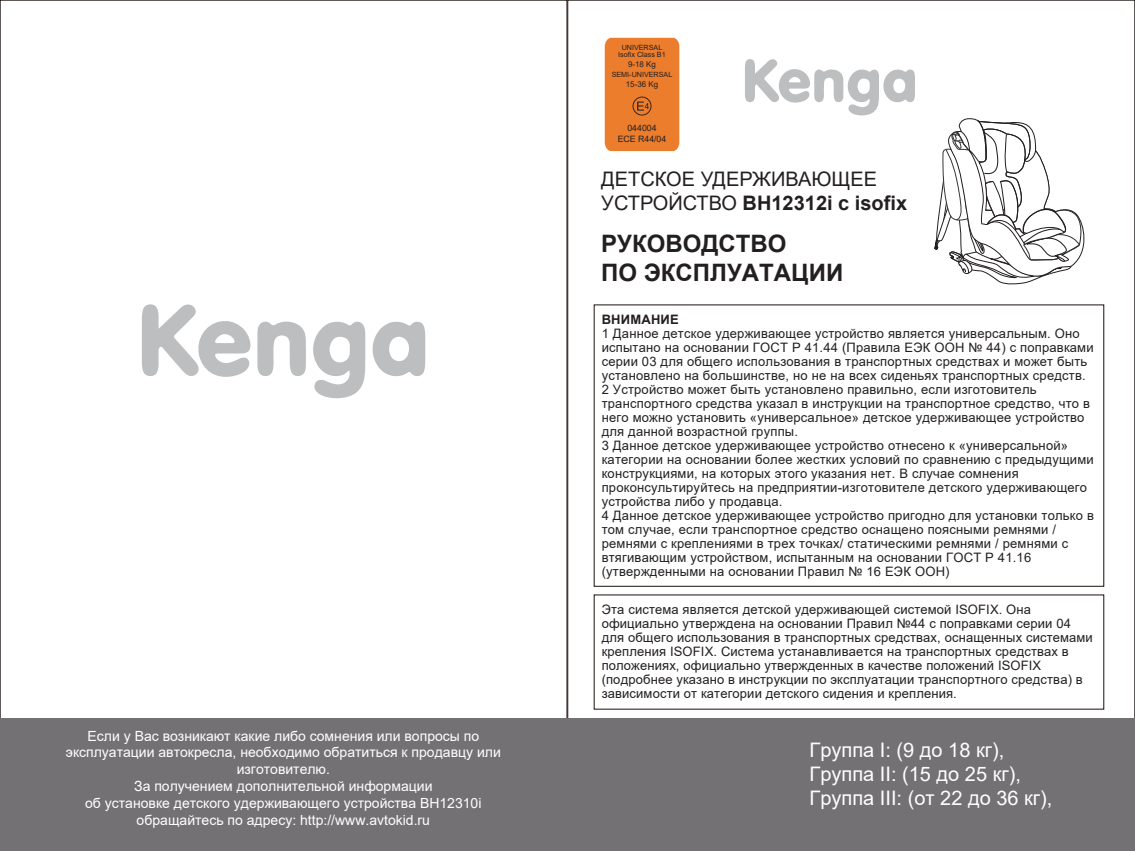
<style>
.page{position:relative;width:1135px;height:851px;background:#fff}
.page>*{position:absolute;margin:0;border:0;box-sizing:border-box;transform-origin:0 0}
.t1{font:700 24px/28.8px "Arial";color:#231f20}
.t2{font:20px/24px "Arial";color:#fff}
.t3{font:20px/24px "Arial";color:#231f20}
.t4{font:14px/16.8px "Arial";color:#fff;text-align:center}
.t5{font:13px/14px "Arial";letter-spacing:.015em;color:#231f20}
.t6{font:700 13px "Arial";letter-spacing:.015em;color:#231f20}
.t7{font:8.8px/11.4px "Arial";color:#231f20;text-align:center}
.t8{font:8px "Arial";color:#231f20}
.t9{font:7.2px/7.2px "Arial";color:#231f20;text-align:center}
.s1{font-weight:700}
</style>
<div class="page">
<div style="left:1px;top:718px;width:1134px;height:133px;background:#747175"></div>
<div style="left:594px;top:304px;width:510px;height:283px;border:1px solid #211814"></div>
<svg style="left:934px;top:118px;width:151px;height:167px"></svg>
<div style="left:605px;top:38px;width:74px;height:113px;background:#ec7d2d"></div>
<svg style="left:142px;top:304px;width:109px;height:73px"></svg>
<svg style="left:257px;top:321px;width:169px;height:78px"></svg>
<svg style="left:745px;top:59px;width:170px;height:57px"></svg>
<p class="t4" style="left:66px;top:727px;width:436px">Если у Вас возникают какие либо сомнения или вопросы по эксплуатации автокресла, необходимо обратиться к продавцу или изготовителю.<br>За получением дополнительной информации<br>об установке детского удерживающего устройства BH12310i обращайтесь по адресу: http://www.avtokid.ru</p>
<p class="t9" style="left:618px;top:44px;width:49px">UNIVERSAL<br>Isofix Class B1</p>
<p class="t8" style="left:628px;top:58px;width:29px">9-18 Kg</p>
<p class="t8" style="left:626px;top:79px;width:34px">15-36 Kg</p>
<p class="t9" style="left:612px;top:71px;width:62px">SEMI-UNIVERSAL</p>
<p class="t7" style="left:618px;top:122px;width:50px">044004<br>ECE R44/04</p>
<h2 class="t3" style="left:601px;top:167px;width:307px">ДЕТСКОЕ УДЕРЖИВАЮЩЕЕ<br>УСТРОЙСТВО <span class="s1">BН12312i c isofix</span></h2>
<h1 class="t1" style="left:601px;top:230px;width:244px">РУКОВОДСТВО<br>ПО ЭКСПЛУАТАЦИИ</h1>
<p class="t6" style="left:602px;top:311px;width:79px">ВНИМАНИЕ</p>
<p class="t5" style="left:602px;top:327px;width:494px">1 Данное детское удерживающее устройство является универсальным. Оно испытано на основании ГОСТ Р 41.44 (Правила ЕЭК ООН № 44) с поправками серии 03 для общего использования в транспортных средствах и может быть установлено на большинстве, но не на всех сиденьях транспортных средств.<br>2 Устройство может быть установлено правильно, если изготовитель транспортного средства указал в инструкции на транспортное средство, что в него можно установить «универсальное» детское удерживающее устройство для данной возрастной группы.<br>3 Данное детское удерживающее устройство отнесено к «универсальной» категории на основании более жестких условий по сравнению с предыдущими конструкциями, на которых этого указания нет. В случае сомнения проконсультируйтесь на предприятии-изготовителе детского удерживающего устройства либо у продавца.<br>4 Данное детское удерживающее устройство пригодно для установки только в том случае, если транспортное средство оснащено поясными ремнями / ремнями с креплениями в трех точках/ статическими ремнями / ремнями с втягивающим устройством, испытанным на основании ГОСТ Р 41.16 (утвержденными на основании Правил № 16 ЕЭК ООН)</p>
<p class="t5" style="left:602px;top:602px;width:493px">Эта система является детской удерживающей системой ISOFIX. Она официально утверждена на основании Правил №44 с поправками серии 04 для общего использования в транспортных средствах, оснащенных системами крепления ISOFIX. Система устанавливается на транспортных средствах в положениях, официально утвержденных в качестве положений ISOFIX (подробнее указано в инструкции по эксплуатации транспортного средства) в зависимости от категории детского сидения и крепления.</p>
<h2 class="t2" style="left:809px;top:738px;width:244px">Группа I: (9 до 18 кг),<br>Группа II: (15 до 25 кг),<br>Группа III: (от 22 до 36 кг),</h2>
</div>
